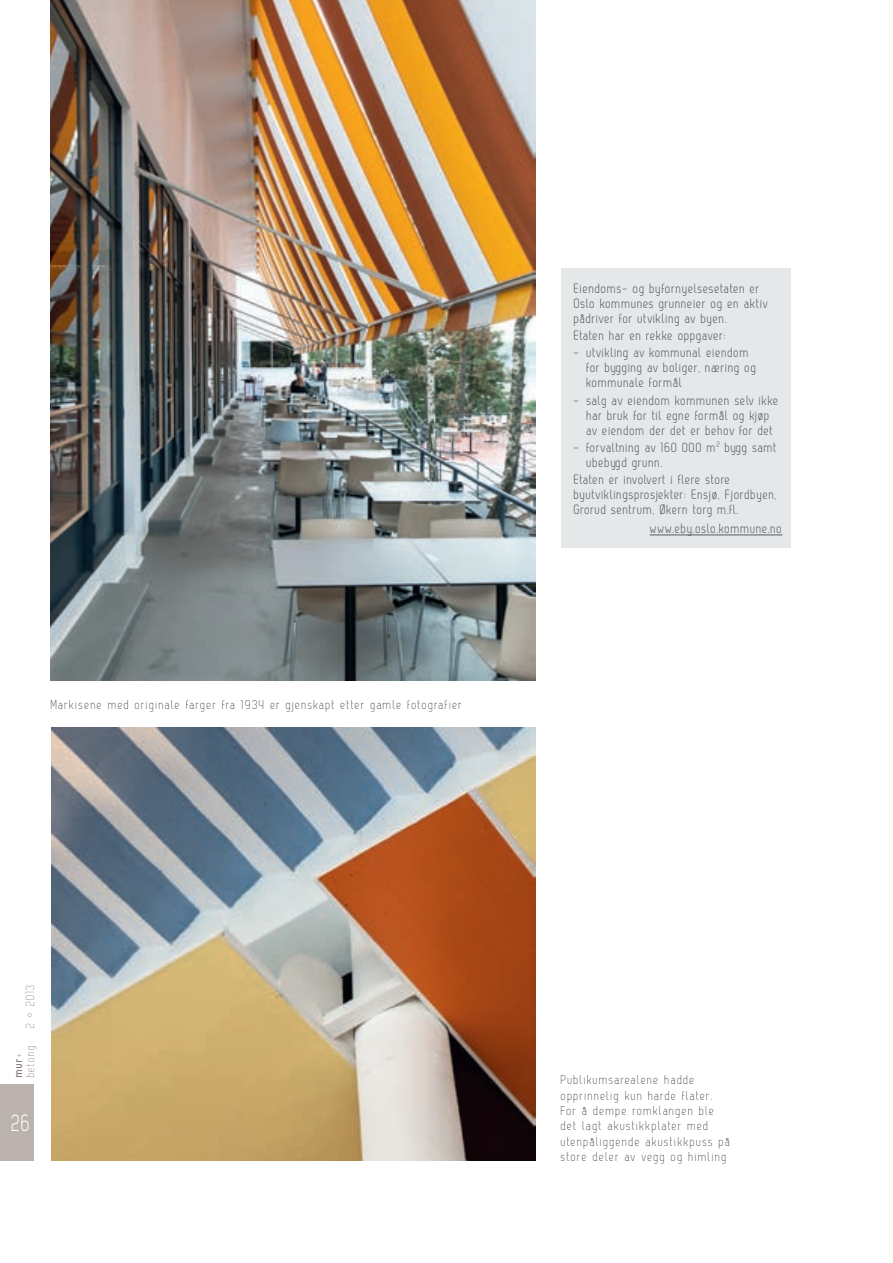
<style>
.page{position:relative;width:893px;height:1263px;background:#fff}
.page>*{position:absolute;margin:0;border:0;box-sizing:border-box;transform-origin:0 0}
.t1{font:24px "Zag Normal";color:#fff;scale:.85 1}
.Z_Arkitekt-rute{font:13.5px/15px "Zag Normal";letter-spacing:.05em;color:#57585a}
.Z_Figurtekst{font:300 12.75px/15.3px "Zag";letter-spacing:.1em;color:#231f20}
.t2{font:300 12px/12px "Zag";letter-spacing:.075em;color:#817470;scale:1.05 1}
.s1{font-weight:700}
</style>
<div class="page">
<div style="left:0;top:1084px;width:34px;height:77px;background:#bbb1ad"></div>
<img style="left:50px;top:0;width:485px;height:680px">
<img style="left:51px;top:728px;width:485px;height:433px">
<div style="left:561px;top:269px;width:230px;height:279px;background:#e6e7e9"></div>
<hr style="left:650px;top:535px;width:132px;height:1px;background:#57585a">
<p class="Z_Figurtekst" style="left:51px;top:697px;width:413px">Markisene med originale farger fra 1934 er gjenskapt etter gamle fotografier</p>
<p class="Z_Arkitekt-rute" style="left:574px;top:281px;width:196px">Eiendoms- og byfornyelsesetaten er<br>Oslo kommunes grunneier og en aktiv pådriver for utvikling av byen.</p>
<p class="Z_Arkitekt-rute" style="left:574px;top:328px;width:154px">Etaten har en rekke oppgaver:</p>
<p class="Z_Arkitekt-rute" style="left:587px;top:345px;width:171px;text-indent:-13px">- utvikling av kommunal eiendom for bygging av boliger, næring og kommunale formål</p>
<p class="Z_Arkitekt-rute" style="left:574px;top:393px;width:206px;text-align:center">- salg av eiendom kommunen selv ikke har bruk for til egne formål og kjøp<br>av eiendom der det er behov for det</p>
<p class="Z_Arkitekt-rute" style="left:587px;top:440px;width:192px;text-indent:-13px">- forvaltning av 160 000 m<sup>2</sup> bygg samt ubebygd grunn.</p>
<p class="Z_Arkitekt-rute" style="left:574px;top:472px;width:205px">Etaten er involvert i flere store byutviklingsprosjekter: Ensjø, Fjordbyen,<br>Grorud sentrum, Økern torg m.fl.</p>
<p class="Z_Arkitekt-rute" style="left:650px;top:521px;width:134px">www.eby.oslo.kommune.no</p>
<p class="t2" style="left:24px;top:1027px;width:43px;rotate:-90deg">2 • 2013</p>
<p class="t2" style="left:12px;top:1077px;width:32px;rotate:-90deg"><span class="s1">mur</span>+ betong</p>
<h1 class="t1" style="left:12px;top:1110px;width:24px">26</h1>
<p class="Z_Figurtekst" style="left:561px;top:1072px;width:171px">Publikumsarealene hadde opprinnelig kun harde flater.<br>For å dempe romklangen ble det lagt akustikkplater med utenpåliggende akustikkpuss på store deler av vegg og himling</p>
</div>
